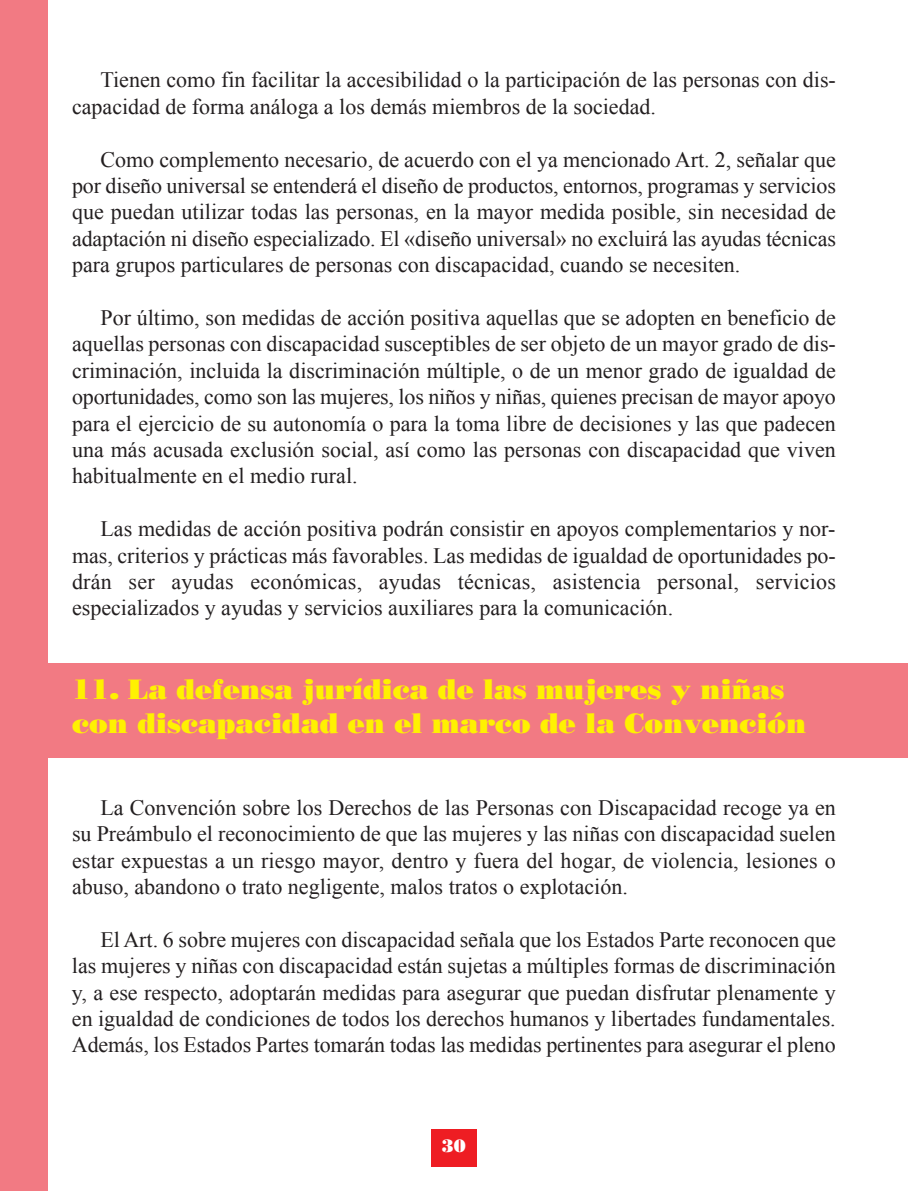
<style>
.page{position:relative;width:908px;height:1191px;background:#fff}
.page>*{position:absolute;margin:0;border:0;box-sizing:border-box;transform-origin:0 0}
.t1{font:28px/33.6px "Bodoni Std Poster";color:#fff101}
.t2{font:22px/26.4px "Times New Roman";color:#231f20;text-align:justify}
.t3{font:18px "Bodoni Std Poster";color:#fff}
</style>
<div class="page">
<div style="left:0;top:664px;width:907px;height:94px;background:#f27a83"></div>
<div style="left:431px;top:1129px;width:46px;height:37px;background:#ee1d23"></div>
<div style="left:0;top:0;width:48px;height:1191px;background:#f27a83"></div>
<p class="t2" style="left:72px;top:67px;width:765px;text-indent:28px">Tienen como fin facilitar la accesibilidad o la participación de las personas con dis&shy;capacidad de forma análoga a los demás miembros de la sociedad.</p>
<p class="t2" style="left:72px;top:146px;width:765px;text-indent:28px">Como complemento necesario, de acuerdo con el ya mencionado Art. 2, señalar que por diseño universal se entenderá el diseño de productos, entornos, programas y servicios que puedan utilizar todas las personas, en la mayor medida posible, sin necesidad de adaptación ni diseño especializado. El «diseño universal» no excluirá las ayudas técnicas para grupos particulares de personas con discapacidad, cuando se necesiten.</p>
<p class="t2" style="left:72px;top:304px;width:765px;text-indent:28px">Por último, son medidas de acción positiva aquellas que se adopten en beneficio de aquellas personas con discapacidad susceptibles de ser objeto de un mayor grado de dis&shy;criminación, incluida la discriminación múltiple, o de un menor grado de igualdad de oportunidades, como son las mujeres, los niños y niñas, quienes precisan de mayor apoyo para el ejercicio de su autonomía o para la toma libre de decisiones y las que padecen una más acusada exclusión social, así como las personas con discapacidad que viven habitualmente en el medio rural.</p>
<p class="t2" style="left:72px;top:515px;width:765px;text-indent:28px">Las medidas de acción positiva podrán consistir en apoyos complementarios y nor&shy;mas, criterios y prácticas más favorables. Las medidas de igualdad de oportunidades po&shy;drán ser ayudas económicas, ayudas técnicas, asistencia personal, servicios especializados y ayudas y servicios auxiliares para la comunicación.</p>
<p class="t1" style="left:72px;top:672px;width:735px">11. La defensa jurídica de las mujeres y niñas con discapacidad en el marco de la Convención</p>
<p class="t2" style="left:72px;top:794px;width:765px;text-indent:28px">La Convención sobre los Derechos de las Personas con Discapacidad recoge ya en su Preámbulo el reconocimiento de que las mujeres y las niñas con discapacidad suelen estar expuestas a un riesgo mayor, dentro y fuera del hogar, de violencia, lesiones o abuso, abandono o trato negligente, malos tratos o explotación.</p>
<p class="t2" style="left:72px;top:926px;width:765px;text-indent:28px">El Art. 6 sobre mujeres con discapacidad señala que los Estados Parte reconocen que las mujeres y niñas con discapacidad están sujetas a múltiples formas de discriminación y, a ese respecto, adoptarán medidas para asegurar que puedan disfrutar plenamente y en igualdad de condiciones de todos los derechos humanos y libertades fundamentales.<br>Además, los Estados Partes tomarán todas las medidas pertinentes para asegurar el pleno</p>
<p class="t3" style="left:441px;top:1135px;width:26px">30</p>
</div>
